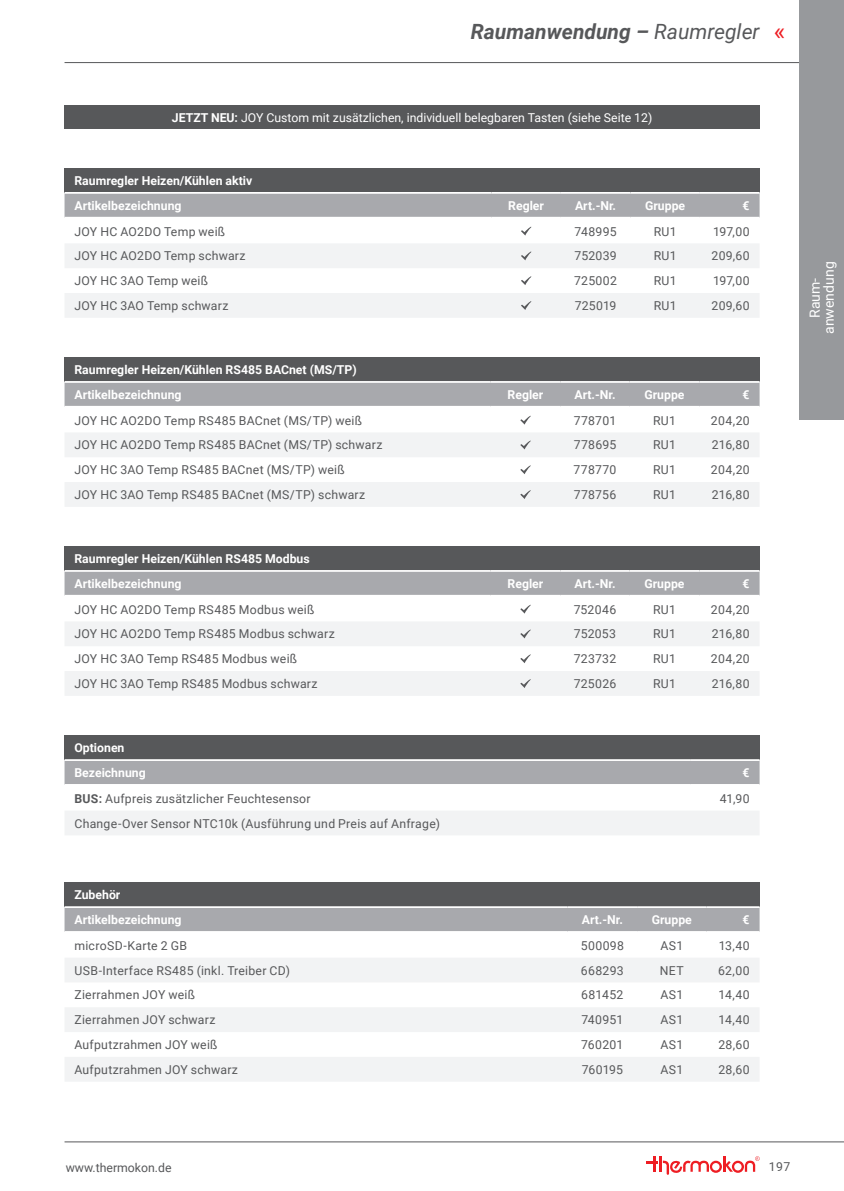
<style>
.page{position:relative;width:844px;height:1191px;background:#fff}
.page>*{position:absolute;margin:0;border:0;box-sizing:border-box;transform-origin:0 0}
.t1{font:italic 700 21px "Roboto";color:#57585a}
.t2{font:14px/14px "Roboto";color:#fff;text-align:center}
.t3{font:12.25px "Roboto";letter-spacing:.02em;color:#57585a}
.t4{font:700 12.25px/24.8px "Roboto";color:#fff}
.t5{font:12.25px "Roboto";color:#fff}
.t6{font:12.25px "Roboto";color:#57585a}
.s1{font-weight:400}
.s2{font-weight:400;font-style:normal;font-size:24.5px;color:#ee1d23}
.s3{font-weight:700}
</style>
<div class="page">
<hr style="left:64px;top:62px;width:779px;height:1px;background:#57585a">
<hr style="left:64px;top:1141px;width:779px;height:1px;background:#57585a">
<svg style="left:646px;top:1156px;width:113px;height:18px"></svg>
<div style="left:799px;top:0;width:44px;height:419px;background:#97999c"></div>
<div style="left:64px;top:168px;width:695px;height:25px;background:#57585a"></div>
<div style="left:64px;top:194px;width:695px;height:23px;background:#a8a9ad"></div>
<svg style="left:65px;top:244px;width:694px;height:74px;fill:#f2f3f4"></svg>
<hr style="left:64px;top:192px;width:427px;height:2px;background:#fff">
<hr style="left:491px;top:192px;width:69px;height:2px;background:#fff">
<hr style="left:560px;top:192px;width:70px;height:2px;background:#fff">
<hr style="left:630px;top:192px;width:69px;height:2px;background:#fff">
<hr style="left:699px;top:192px;width:60px;height:2px;background:#fff">
<svg style="left:521px;top:226px;width:10px;height:9px"></svg>
<svg style="left:520px;top:251px;width:11px;height:9px"></svg>
<svg style="left:520px;top:276px;width:11px;height:9px"></svg>
<svg style="left:520px;top:301px;width:11px;height:9px"></svg>
<div style="left:64px;top:357px;width:695px;height:25px;background:#57585a"></div>
<div style="left:64px;top:383px;width:695px;height:23px;background:#a8a9ad"></div>
<svg style="left:65px;top:433px;width:694px;height:74px;fill:#f2f3f4"></svg>
<hr style="left:64px;top:381px;width:426px;height:2px;background:#fff">
<hr style="left:490px;top:381px;width:70px;height:2px;background:#fff">
<hr style="left:560px;top:381px;width:69px;height:2px;background:#fff">
<hr style="left:629px;top:381px;width:70px;height:2px;background:#fff">
<hr style="left:699px;top:381px;width:60px;height:2px;background:#fff">
<svg style="left:520px;top:416px;width:10px;height:8px"></svg>
<svg style="left:520px;top:440px;width:10px;height:9px"></svg>
<svg style="left:520px;top:465px;width:10px;height:9px"></svg>
<svg style="left:520px;top:490px;width:10px;height:9px"></svg>
<div style="left:64px;top:546px;width:695px;height:25px;background:#57585a"></div>
<div style="left:64px;top:572px;width:695px;height:23px;background:#a8a9ad"></div>
<svg style="left:65px;top:622px;width:694px;height:74px;fill:#f2f3f4"></svg>
<hr style="left:64px;top:570px;width:426px;height:2px;background:#fff">
<hr style="left:490px;top:570px;width:70px;height:2px;background:#fff">
<hr style="left:560px;top:570px;width:69px;height:2px;background:#fff">
<hr style="left:629px;top:570px;width:70px;height:2px;background:#fff">
<hr style="left:699px;top:570px;width:60px;height:2px;background:#fff">
<svg style="left:520px;top:605px;width:10px;height:8px"></svg>
<svg style="left:520px;top:629px;width:10px;height:9px"></svg>
<svg style="left:520px;top:654px;width:10px;height:9px"></svg>
<svg style="left:520px;top:679px;width:10px;height:9px"></svg>
<div style="left:64px;top:735px;width:695px;height:25px;background:#57585a"></div>
<div style="left:64px;top:761px;width:695px;height:23px;background:#a8a9ad"></div>
<div style="left:65px;top:811px;width:694px;height:24px;background:#f2f3f4"></div>
<hr style="left:64px;top:759px;width:626px;height:2px;background:#fff">
<hr style="left:690px;top:759px;width:69px;height:2px;background:#fff">
<div style="left:64px;top:882px;width:695px;height:25px;background:#57585a"></div>
<div style="left:64px;top:908px;width:695px;height:23px;background:#a8a9ad"></div>
<svg style="left:65px;top:958px;width:694px;height:123px;fill:#f2f3f4"></svg>
<hr style="left:64px;top:906px;width:503px;height:2px;background:#fff">
<hr style="left:567px;top:906px;width:70px;height:2px;background:#fff">
<hr style="left:637px;top:906px;width:69px;height:2px;background:#fff">
<hr style="left:706px;top:906px;width:53px;height:2px;background:#fff">
<div style="left:64px;top:105px;width:695px;height:24px;background:#57585a"></div>
<h1 class="t1" style="left:470px;top:17px;width:316px">Raumanwendung – <span class="s1">Raumregler</span> <span class="s2">«</span></h1>
<p class="t5" style="left:172px;top:109px;width:482px"><span class="s3">JETZT NEU:</span> JOY Custom mit zusätzlichen, individuell belegbaren Tasten (siehe Seite 12)</p>
<p class="t4" style="left:74px;top:168px;width:179px">Raumregler Heizen/Kühlen aktiv<br>Artikelbezeichnung</p>
<p class="t4" style="left:508px;top:193px;width:37px">Regler</p>
<p class="t4" style="left:575px;top:193px;width:43px">Art.-Nr.</p>
<p class="t4" style="left:645px;top:193px;width:42px">Gruppe</p>
<p class="t4" style="left:742px;top:193px;width:9px">€</p>
<p class="t3" style="left:74px;top:223px;width:152px">JOY HC AO2DO Temp weiß</p>
<p class="t3" style="left:574px;top:223px;width:43px">748995</p>
<p class="t3" style="left:653px;top:223px;width:24px">RU1</p>
<p class="t3" style="left:713px;top:223px;width:38px">197,00</p>
<p class="t3" style="left:74px;top:247px;width:173px">JOY HC AO2DO Temp schwarz</p>
<p class="t3" style="left:574px;top:247px;width:44px">752039</p>
<p class="t3" style="left:653px;top:247px;width:24px">RU1</p>
<p class="t3" style="left:711px;top:247px;width:40px">209,60</p>
<p class="t3" style="left:74px;top:272px;width:135px">JOY HC 3AO Temp weiß</p>
<p class="t3" style="left:574px;top:272px;width:44px">725002</p>
<p class="t3" style="left:653px;top:272px;width:24px">RU1</p>
<p class="t3" style="left:713px;top:272px;width:38px">197,00</p>
<p class="t3" style="left:74px;top:297px;width:155px">JOY HC 3AO Temp schwarz</p>
<p class="t3" style="left:574px;top:297px;width:43px">725019</p>
<p class="t3" style="left:653px;top:297px;width:24px">RU1</p>
<p class="t3" style="left:711px;top:297px;width:40px">209,60</p>
<p class="t4" style="left:74px;top:357px;width:284px">Raumregler Heizen/Kühlen RS485 BACnet (MS/TP)<br>Artikelbezeichnung</p>
<p class="t4" style="left:507px;top:382px;width:37px">Regler</p>
<p class="t4" style="left:574px;top:382px;width:43px">Art.-Nr.</p>
<p class="t4" style="left:644px;top:382px;width:42px">Gruppe</p>
<p class="t4" style="left:742px;top:382px;width:9px">€</p>
<p class="t3" style="left:74px;top:412px;width:289px">JOY HC AO2DO Temp RS485 BACnet (MS/TP) weiß</p>
<p class="t3" style="left:573px;top:412px;width:44px">778701</p>
<p class="t3" style="left:653px;top:412px;width:24px">RU1</p>
<p class="t3" style="left:710px;top:412px;width:40px">204,20</p>
<p class="t3" style="left:74px;top:436px;width:309px">JOY HC AO2DO Temp RS485 BACnet (MS/TP) schwarz</p>
<p class="t3" style="left:573px;top:436px;width:44px">778695</p>
<p class="t3" style="left:653px;top:436px;width:24px">RU1</p>
<p class="t3" style="left:711px;top:436px;width:39px">216,80</p>
<p class="t3" style="left:74px;top:461px;width:272px">JOY HC 3AO Temp RS485 BACnet (MS/TP) weiß</p>
<p class="t3" style="left:573px;top:461px;width:44px">778770</p>
<p class="t3" style="left:653px;top:461px;width:24px">RU1</p>
<p class="t3" style="left:710px;top:461px;width:40px">204,20</p>
<p class="t3" style="left:74px;top:486px;width:292px">JOY HC 3AO Temp RS485 BACnet (MS/TP) schwarz</p>
<p class="t3" style="left:573px;top:486px;width:44px">778756</p>
<p class="t3" style="left:653px;top:486px;width:24px">RU1</p>
<p class="t3" style="left:711px;top:486px;width:39px">216,80</p>
<p class="t4" style="left:74px;top:546px;width:237px">Raumregler Heizen/Kühlen RS485 Modbus<br>Artikelbezeichnung</p>
<p class="t4" style="left:507px;top:570px;width:37px">Regler</p>
<p class="t4" style="left:574px;top:570px;width:43px">Art.-Nr.</p>
<p class="t4" style="left:644px;top:570px;width:42px">Gruppe</p>
<p class="t4" style="left:742px;top:570px;width:9px">€</p>
<p class="t3" style="left:74px;top:600px;width:241px">JOY HC AO2DO Temp RS485 Modbus weiß</p>
<p class="t3" style="left:573px;top:600px;width:44px">752046</p>
<p class="t3" style="left:653px;top:600px;width:24px">RU1</p>
<p class="t3" style="left:710px;top:600px;width:40px">204,20</p>
<p class="t3" style="left:74px;top:625px;width:262px">JOY HC AO2DO Temp RS485 Modbus schwarz</p>
<p class="t3" style="left:573px;top:625px;width:44px">752053</p>
<p class="t3" style="left:653px;top:625px;width:24px">RU1</p>
<p class="t3" style="left:711px;top:625px;width:39px">216,80</p>
<p class="t3" style="left:74px;top:650px;width:224px">JOY HC 3AO Temp RS485 Modbus weiß</p>
<p class="t3" style="left:573px;top:650px;width:44px">723732</p>
<p class="t3" style="left:653px;top:650px;width:24px">RU1</p>
<p class="t3" style="left:710px;top:650px;width:40px">204,20</p>
<p class="t3" style="left:74px;top:675px;width:244px">JOY HC 3AO Temp RS485 Modbus schwarz</p>
<p class="t3" style="left:573px;top:675px;width:44px">725026</p>
<p class="t3" style="left:653px;top:675px;width:24px">RU1</p>
<p class="t3" style="left:711px;top:675px;width:39px">216,80</p>
<p class="t4" style="left:74px;top:735px;width:73px">Optionen<br>Bezeichnung</p>
<p class="t4" style="left:742px;top:760px;width:9px">€</p>
<p class="t3" style="left:74px;top:790px;width:238px"><span class="s3">BUS:</span> Aufpreis zusätzlicher Feuchtesensor</p>
<p class="t3" style="left:719px;top:790px;width:31px">41,90</p>
<p class="t3" style="left:74px;top:814px;width:367px">Change-Over Sensor NTC10k (Ausführung und Preis auf Anfrage)</p>
<p class="t4" style="left:74px;top:882px;width:109px">Zubehör<br>Artikelbezeichnung</p>
<p class="t4" style="left:581px;top:907px;width:43px">Art.-Nr.</p>
<p class="t4" style="left:651px;top:907px;width:42px">Gruppe</p>
<p class="t4" style="left:742px;top:907px;width:9px">€</p>
<p class="t3" style="left:74px;top:937px;width:114px">microSD-Karte 2 GB</p>
<p class="t3" style="left:580px;top:937px;width:45px">500098</p>
<p class="t3" style="left:660px;top:937px;width:24px">AS1</p>
<p class="t3" style="left:718px;top:937px;width:32px">13,40</p>
<p class="t3" style="left:74px;top:961px;width:217px">USB-Interface RS485 (inkl. Treiber CD)</p>
<p class="t3" style="left:580px;top:961px;width:44px">668293</p>
<p class="t3" style="left:659px;top:961px;width:25px">NET</p>
<p class="t3" style="left:718px;top:961px;width:33px">62,00</p>
<p class="t3" style="left:74px;top:986px;width:122px">Zierrahmen JOY weiß</p>
<p class="t3" style="left:581px;top:986px;width:44px">681452</p>
<p class="t3" style="left:660px;top:986px;width:24px">AS1</p>
<p class="t3" style="left:718px;top:986px;width:32px">14,40</p>
<p class="t3" style="left:74px;top:1011px;width:142px">Zierrahmen JOY schwarz</p>
<p class="t3" style="left:581px;top:1011px;width:43px">740951</p>
<p class="t3" style="left:660px;top:1011px;width:24px">AS1</p>
<p class="t3" style="left:718px;top:1011px;width:32px">14,40</p>
<p class="t3" style="left:74px;top:1036px;width:144px">Aufputzrahmen JOY weiß</p>
<p class="t3" style="left:581px;top:1036px;width:44px">760201</p>
<p class="t3" style="left:660px;top:1036px;width:24px">AS1</p>
<p class="t3" style="left:718px;top:1036px;width:33px">28,60</p>
<p class="t3" style="left:74px;top:1061px;width:165px">Aufputzrahmen JOY schwarz</p>
<p class="t3" style="left:581px;top:1061px;width:43px">760195</p>
<p class="t3" style="left:660px;top:1061px;width:24px">AS1</p>
<p class="t3" style="left:718px;top:1061px;width:33px">28,60</p>
<p class="t2" style="left:807px;top:334px;width:74px;rotate:-90deg">Raum&shy;anwendung</p>
<p class="t6" style="left:66px;top:1159px;width:107px">www.thermokon.de</p>
<p class="t3" style="left:768px;top:1158px;width:23px">197</p>
</div>
